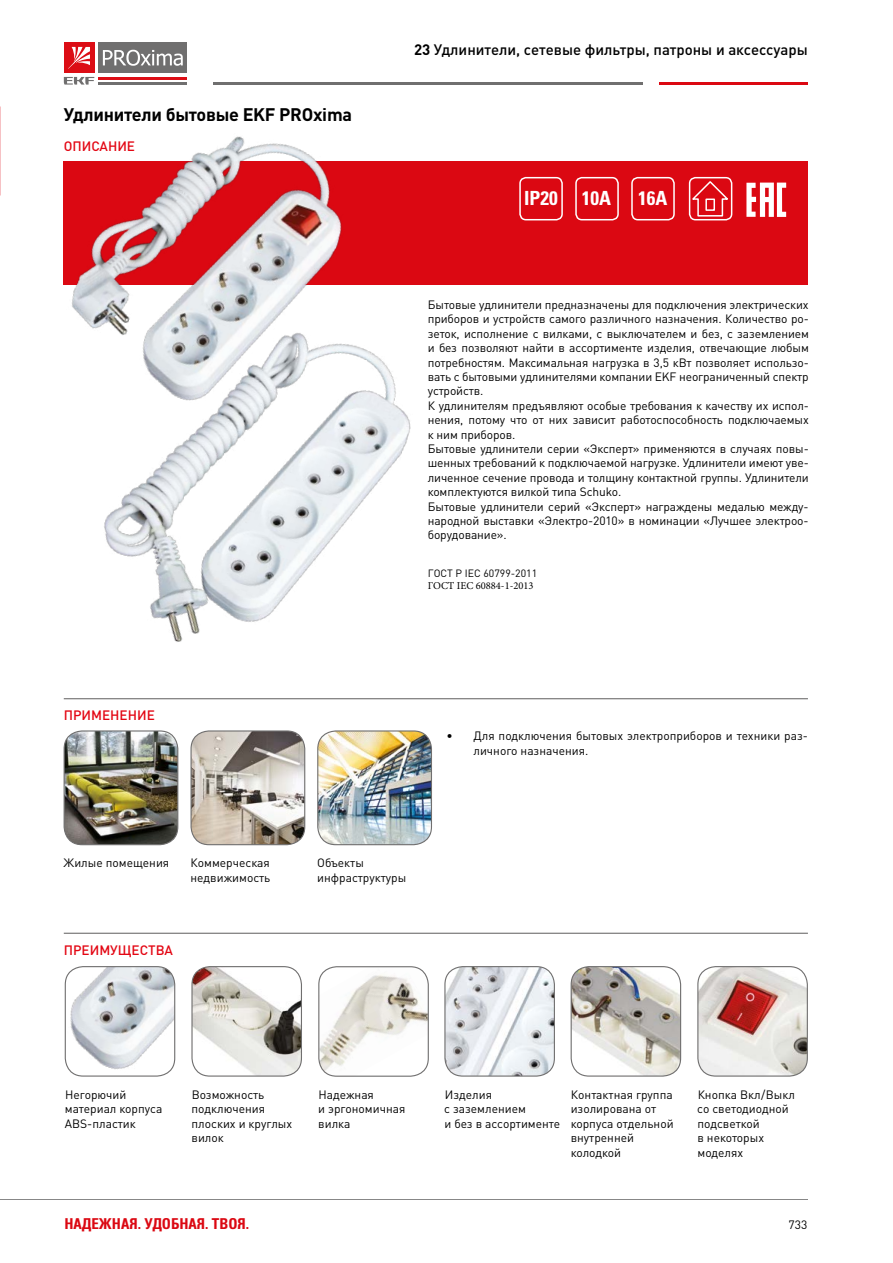
<style>
.page{position:relative;width:893px;height:1263px;background:#fff}
.page>*{position:absolute;margin:0;border:0;box-sizing:border-box;transform-origin:0 0}
.t1{font:700 19.5px "Partner Condensed";color:#fff}
.t2{font:700 18px "DIN Cyr";letter-spacing:-.015em;color:#000}
.t3{font:500 15px "DIN Cyr";color:#000}
.t4{font:700 15px "Partner Condensed";color:#db0812}
.t5{font:500 13.5px "DIN Cyr";color:#e30613}
.t6{font:12px/14.4px "DIN Cyr";letter-spacing:-.01em;color:#000}
.t7{font:10.5px "Minion Pro";color:#000}
.t8{font:10.5px "DIN Cyr";color:#000}
.s1{font-weight:700}
</style>
<div class="page">
<hr style="left:659px;top:82px;width:149px;height:3px;background:#db0812">
<hr style="left:213px;top:82px;width:430px;height:3px;background:#706f6f">
<div style="left:98px;top:43px;width:89px;height:30px;background:#706f6f"></div>
<hr style="left:98px;top:77px;width:89px;height:3px;background:#dc0d15">
<hr style="left:98px;top:82px;width:89px;height:3px;background:#706f6f">
<svg style="left:103px;top:50px;width:80px;height:16px"></svg>
<svg style="left:64px;top:77px;width:30px;height:6px"></svg>
<div style="left:64px;top:43px;width:30px;height:30px;background:#dc0d15"></div>
<svg style="left:68px;top:47px;width:22px;height:22px"></svg>
<hr style="left:0;top:1199px;width:808px;height:1px;background:#878787">
<div style="left:64px;top:162px;width:744px;height:123px;background:#db0812"></div>
<div style="left:519px;top:177px;width:44px;height:43px;border:2px solid #fff;border-radius:6px"></div>
<div style="left:575px;top:177px;width:44px;height:43px;border:2px solid #fff;border-radius:6px"></div>
<div style="left:631px;top:177px;width:44px;height:43px;border:2px solid #fff;border-radius:6px"></div>
<div style="left:689px;top:177px;width:43px;height:43px;border:2px solid #fff;border-radius:6px"></div>
<svg style="left:691px;top:180px;width:40px;height:37px"></svg>
<div style="left:705px;top:199px;width:10px;height:12px;border:2px solid #fff"></div>
<svg style="left:746px;top:183px;width:40px;height:34px"></svg>
<hr style="left:64px;top:698px;width:744px;height:1px;background:#706f6f">
<hr style="left:64px;top:933px;width:744px;height:1px;background:#706f6f">
<img style="left:65px;top:967px;width:110px;height:109px">
<div style="left:65px;top:966px;width:110px;height:111px;border:1px solid #706f6f;border-radius:18px"></div>
<img style="left:571px;top:967px;width:110px;height:109px">
<div style="left:571px;top:966px;width:110px;height:111px;border:1px solid #706f6f;border-radius:18px"></div>
<img style="left:445px;top:967px;width:109px;height:108px">
<div style="left:444px;top:966px;width:111px;height:111px;border:1px solid #706f6f;border-radius:18px"></div>
<img style="left:193px;top:967px;width:108px;height:108px">
<div style="left:191px;top:966px;width:111px;height:111px;border:1px solid #706f6f;border-radius:18px"></div>
<img style="left:698px;top:967px;width:109px;height:108px">
<div style="left:697px;top:966px;width:111px;height:111px;border:1px solid #706f6f;border-radius:18px"></div>
<img style="left:64px;top:731px;width:114px;height:114px">
<div style="left:64px;top:730px;width:114px;height:115px;border:1px solid #706f6f;border-radius:18px"></div>
<img style="left:192px;top:731px;width:113px;height:114px">
<div style="left:190px;top:730px;width:115px;height:115px;border:1px solid #706f6f;border-radius:18px"></div>
<img style="left:318px;top:731px;width:113px;height:114px">
<div style="left:317px;top:730px;width:115px;height:115px;border:1px solid #706f6f;border-radius:18px"></div>
<img style="left:63px;top:83px;width:310px;height:207px">
<img style="left:72px;top:290px;width:339px;height:352px">
<img style="left:319px;top:967px;width:109px;height:109px">
<div style="left:318px;top:966px;width:111px;height:111px;border:1px solid #706f6f;border-radius:18px"></div>
<h2 class="t2" style="left:64px;top:102px;width:290px">Удлинители бытовые EKF PROxima</h2>
<p class="t5" style="left:64px;top:137px;width:73px">ОПИСАНИЕ</p>
<p class="t3" style="left:414px;top:39px;width:395px"><span class="s1">23</span> Удлинители, сетевые фильтры, патроны и аксессуары</p>
<h1 class="t1" style="left:524px;top:187px;width:88px">IP20 10A</h1>
<h1 class="t1" style="left:638px;top:187px;width:31px">16A</h1>
<p class="t6" style="left:428px;top:297px;width:383px">Бытовые удлинители предназначены для подключения электрических приборов и устройств самого различного назначения. Количество ро&shy;зеток, исполнение с вилками, с выключателем и без, с заземлением и без позволяют найти в ассортименте изделия, отвечающие любым потребностям. Максимальная нагрузка в 3,5 кВт позволяет использо&shy;вать с бытовыми удлинителями компании EKF неограниченный спектр устройств.<br>К удлинителям предъявляют особые требования к качеству их испол&shy;нения, потому что от них зависит работоспособность подключаемых к ним приборов.<br>Бытовые удлинители серии «Эксперт» применяются в случаях повы&shy;шенных требований к подключаемой нагрузке. Удлинители имеют уве&shy;личенное сечение провода и толщину контактной группы. Удлинители комплектуются вилкой типа Schuko.<br>Бытовые удлинители серий «Эксперт» награждены медалью между&shy;народной выставки «Электро-2010» в номинации «Лучшее электроо&shy;борудование».</p>
<p class="t8" style="left:428px;top:566px;width:111px">ГОСТ Р IEC 60799-2011</p>
<p class="t7" style="left:428px;top:578px;width:107px">ГОСТ IEC 60884-1-2013</p>
<p class="t5" style="left:64px;top:706px;width:93px">ПРИМЕНЕНИЕ</p>
<p class="t6" style="left:64px;top:855px;width:107px">Жилые помещения</p>
<p class="t6" style="left:190px;top:855px;width:81px">Коммерческая недвижимость</p>
<p class="t6" style="left:317px;top:855px;width:91px">Объекты инфраструктуры</p>
<p class="t5" style="left:64px;top:941px;width:111px">ПРЕИМУЩЕСТВА</p>
<p class="t6" style="left:473px;top:728px;width:336px;text-indent:-27px">• Для подключения бытовых электроприборов и техники раз&shy;личного назначения.</p>
<p class="t6" style="left:192px;top:1087px;width:102px">Возможность подключения плоских и круглых вилок</p>
<p class="t6" style="left:697px;top:1087px;width:99px">Кнопка Вкл/Выкл со светодиодной подсветкой<br>в некоторых моделях</p>
<p class="t6" style="left:65px;top:1087px;width:99px">Негорючий материал корпуса<br>ABS-пластик</p>
<p class="t6" style="left:571px;top:1087px;width:104px">Контактная группа изолирована от корпуса отдельной внутренней колодкой</p>
<p class="t6" style="left:318px;top:1087px;width:89px">Надежная<br>и эргономичная вилка</p>
<p class="t6" style="left:444px;top:1087px;width:117px">Изделия<br>с заземлением<br>и без в ассортименте</p>
<p class="t4" style="left:64px;top:1214px;width:186px">НАДЕЖНАЯ. УДОБНАЯ. ТВОЯ.</p>
<p class="t6" style="left:788px;top:1217px;width:20px">733</p>
</div>
